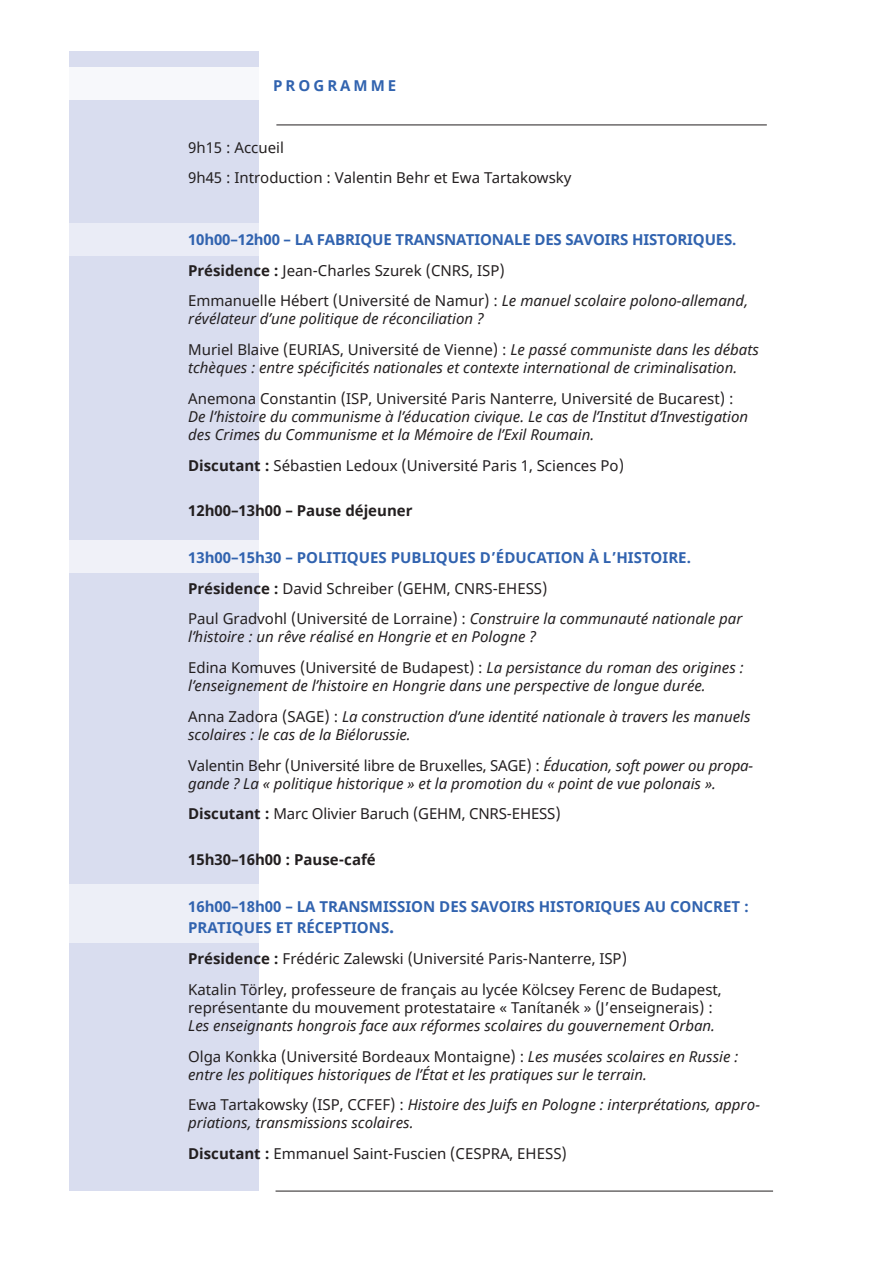
<style>
.page{position:relative;width:893px;height:1263px;background:#fff}
.page>*{position:absolute;margin:0;border:0;box-sizing:border-box;transform-origin:0 0}
.t1{font:italic 15px/30.8px "Noto Sans";color:#231f20}
.t2{font:15px/30.8px "Noto Sans";color:#231f20}
.t3{font:700 15px/21.6px "Noto Sans";color:#3163af}
.t4{font:700 15px "Noto Sans";color:#231f20}
.t5{font:700 15px "Noto Sans";letter-spacing:.2em;color:#3163af}
.s1{font-weight:700;color:#3163af}
.s2{font-weight:700}
.s3{font-style:italic}
.s4{font-style:normal}
.s5{font-weight:700;font-style:normal}
.s6{font-size:18px}
</style>
<div class="page">
<div style="left:69px;top:51px;width:190px;height:1140px;background:#d9ddef"></div>
<hr style="left:276px;top:125px;width:491px;height:1px;background:#231f20">
<hr style="left:276px;top:1191px;width:497px;height:1px;background:#231f20">
<div style="left:13px;top:67px;width:370px;height:33px;background:#f7f8fb"></div>
<div style="left:69px;top:223px;width:190px;height:32px;background:#eaecf6"></div>
<div style="left:14px;top:540px;width:274px;height:33px;background:linear-gradient(to right,#f8f8fc,#f2f2f9)"></div>
<div style="left:16px;top:885px;width:273px;height:58px;background:linear-gradient(to bottom,#f2f4f9,#f2f4f9)"></div>
<p class="t5" style="left:273px;top:75px;width:125px">PROGRAMME</p>
<p class="t2" style="left:188px;top:132px;width:385px">9h15 : Accueil<br>9h45 : Introduction : Valentin Behr et Ewa Tartakowsky</p>
<p class="t2" style="left:188px;top:225px;width:561px"><span class="s1">10h00–12h00 – LA FABRIQUE TRANSNATIONALE DES SAVOIRS HISTORIQUES.<br></span><span class="s2">Présidence :</span> Jean-Charles Szurek (CNRS, ISP)<br>Emmanuelle Hébert (Université de Namur) : <span class="s3">Le manuel scolaire polono-allemand,</span></p>
<p class="t1" style="left:188px;top:303px;width:572px">révélateur d’une politique de réconciliation ?<br><span class="s4">Muriel Blaive (EURIAS, Université de Vienne) :</span> Le passé communiste dans les débats</p>
<p class="t1" style="left:188px;top:352px;width:550px">tchèques : entre spécificités nationales et contexte international de criminalisation.</p>
<p class="t2" style="left:188px;top:384px;width:547px">Anemona Constantin (ISP, Université Paris Nanterre, Université de Bucarest) :</p>
<p class="t1" style="left:188px;top:407px;width:561px;line-height:18px">De l’histoire du communisme à l’éducation civique. Le cas de l’Institut d’Investigation des Crimes du Communisme et la Mémoire de l’Exil Roumain.</p>
<p class="t2" style="left:188px;top:450px;width:437px"><span class="s2">Discutant :</span> Sébastien Ledoux (Université Paris 1, Sciences Po)</p>
<p class="t4" style="left:188px;top:500px;width:226px">12h00–13h00 – Pause déjeuner</p>
<p class="t2" style="left:188px;top:543px;width:556px"><span class="s1">13h00–15h30 – POLITIQUES PUBLIQUES D’ÉDUCATION À L’HISTOIRE.<br></span><span class="s2">Présidence :</span> David Schreiber (GEHM, CNRS-EHESS)<br>Paul Gradvohl (Université de Lorraine) : <span class="s3">Construire la communauté nationale par</span></p>
<p class="t1" style="left:188px;top:621px;width:557px">l’histoire : un rêve réalisé en Hongrie et en Pologne ?<br><span class="s4">Edina Komuves (Université de Budapest) :</span> La persistance du roman des origines :</p>
<p class="t1" style="left:188px;top:670px;width:564px">l’enseignement de l’histoire en Hongrie dans une perspective de longue durée.<br><span class="s4">Anna Zadora (SAGE) :</span> La construction d’une identité nationale à travers les manuels</p>
<p class="t1" style="left:188px;top:719px;width:567px">scolaires : le cas de la Biélorussie.<br><span class="s4">Valentin Behr (Université libre de Bruxelles, SAGE) :</span> Éducation, soft power ou propa-</p>
<p class="t1" style="left:188px;top:767px;width:529px">gande ? La « politique historique » et la promotion du « point de vue polonais ».<br><span class="s5">Discutant :</span> <span class="s4">Marc Olivier Baruch (GEHM, CNRS-EHESS)</span></p>
<p class="t4" style="left:188px;top:849px;width:189px">15h30–16h00 : Pause-café</p>
<p class="t3" style="left:188px;top:896px;width:562px">16h00–18h00 – LA TRANSMISSION DES SAVOIRS HISTORIQUES AU CONCRET :<br>PRATIQUES ET RÉCEPTIONS<span class="s6">.</span></p>
<p class="t2" style="left:188px;top:944px;width:535px"><span class="s2">Présidence :</span> Frédéric Zalewski (Université Paris-Nanterre, ISP)<br>Katalin Törley, professeure de français au lycée Kölcsey Ferenc de Budapest,</p>
<p class="t2" style="left:188px;top:993px;width:526px">représentante du mouvement protestataire « Tanítanék » (J’enseignerais) :</p>
<p class="t1" style="left:188px;top:1010px;width:552px">Les enseignants hongrois face aux réformes scolaires du gouvernement Orban.<br><span class="s4">Olga Konkka (Université Bordeaux Montaigne) :</span> Les musées scolaires en Russie :</p>
<p class="t1" style="left:188px;top:1058px;width:573px">entre les politiques historiques de l’État et les pratiques sur le terrain.<br><span class="s4">Ewa Tartakowsky (ISP, CCFEF) :</span> Histoire des Juifs en Pologne : interprétations, appro-</p>
<p class="t2" style="left:188px;top:1108px;width:380px"><span class="s3">priations, transmissions scolaires.<br></span><span class="s2">Discutant :</span> Emmanuel Saint-Fuscien (CESPRA, EHESS)</p>
</div>
